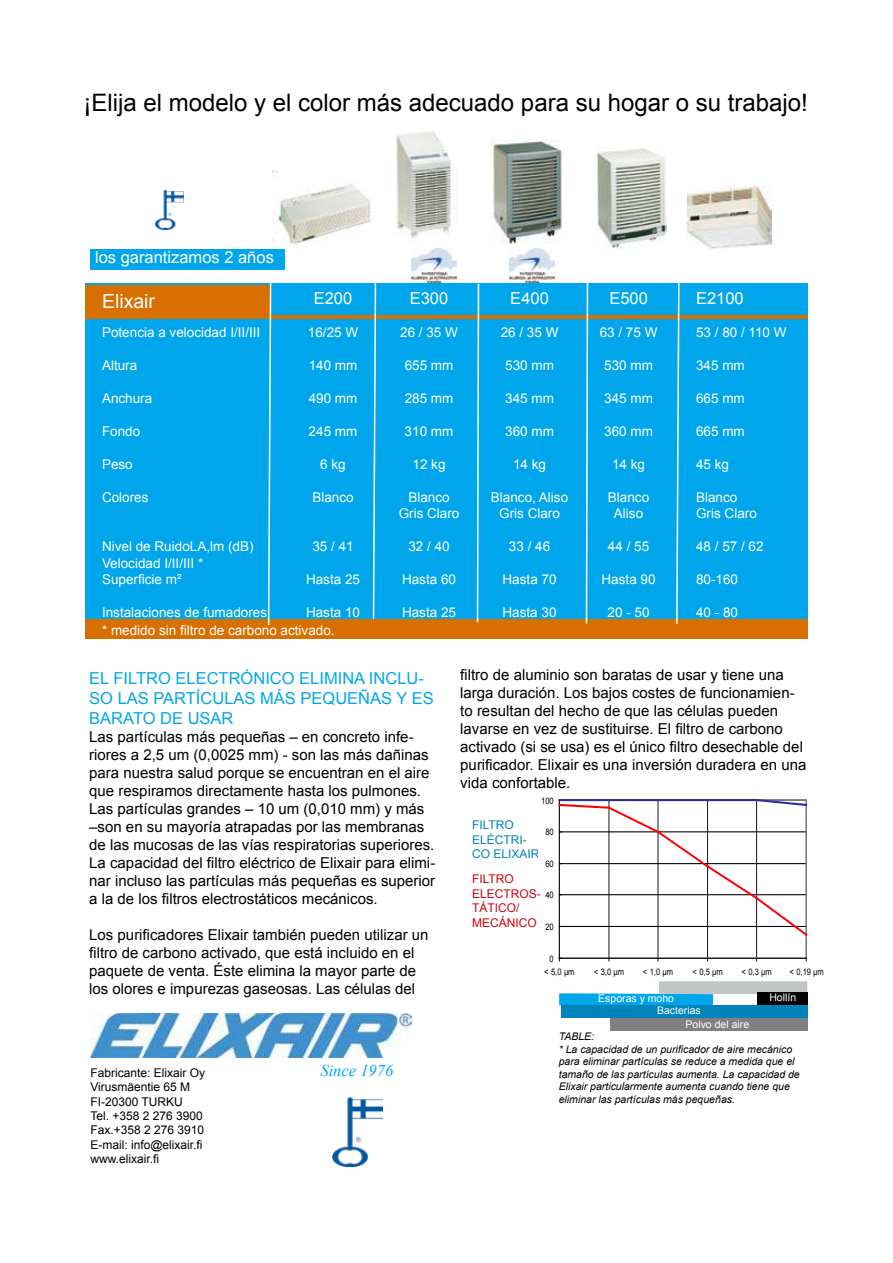
<style>
.page{position:relative;width:893px;height:1263px;background:#fff}
.page>*{position:absolute;margin:0;border:0;box-sizing:border-box;transform-origin:0 0}
.t1{font:24px "Arial";color:#000}
.t2{font:19.5px "Arial";color:#fff}
.t3{font:16.5px/19.8px "Arial";color:#00a6eb}
.t4{font:16.5px "Arial";color:#fff}
.t5{font:italic 16.5px "Times New Roman";color:#00a6eb}
.t6{font:15px/18px "Arial";color:#000}
.t7{font:13.5px/16.5px "Arial";color:#fff}
.t8{font:12px/14.4px "Arial";color:#000}
.t9{font:12px/14.4px "Arial";color:#d1010e}
.t10{font:12px/14.4px "Arial";color:#0084bb}
.t11{font:italic 10.5px/12.6px "Arial";color:#000}
.t12{font:10.5px "Arial";color:#fff}
.t13{font:9px "Arial";letter-spacing:-.02em;color:#000;scale:.85 1}
</style>
<div class="page">
<div style="left:611px;top:1018px;width:197px;height:12px;background:#817e84"></div>
<svg style="left:559px;top:993px;width:154px;height:13px;background:#09a9eb"></svg>
<div style="left:85px;top:283px;width:723px;height:341px;background:#00a6eb"></div>
<hr style="left:85px;top:315px;width:723px;height:4px;background:#d77000">
<div style="left:85px;top:619px;width:723px;height:20px;background:#d77000"></div>
<div style="left:85px;top:285px;width:184px;height:29px;background:#d77000"></div>
<svg style="left:267px;top:269px;width:5px;height:357px"></svg>
<svg style="left:372px;top:283px;width:5px;height:336px"></svg>
<svg style="left:476px;top:283px;width:4px;height:340px"></svg>
<svg style="left:585px;top:283px;width:4px;height:341px"></svg>
<svg style="left:676px;top:283px;width:4px;height:341px"></svg>
<img style="left:90px;top:1013px;width:322px;height:45px">
<img style="left:333px;top:1097px;width:50px;height:69px">
<div style="left:90px;top:249px;width:195px;height:20px;background:#00a6eb"></div>
<img style="left:155px;top:191px;width:28px;height:39px">
<div style="left:660px;top:982px;width:146px;height:11px;background:#c2c5c6"></div>
<div style="left:659px;top:981px;width:148px;height:13px;border:2px solid #c2c5c6"></div>
<div style="left:561px;top:1005px;width:247px;height:13px;background:#0084bb"></div>
<hr style="left:609px;top:800px;width:1px;height:158px;background:#000">
<hr style="left:658px;top:800px;width:1px;height:158px;background:#000">
<hr style="left:707px;top:800px;width:1px;height:158px;background:#000">
<hr style="left:756px;top:800px;width:1px;height:158px;background:#000">
<hr style="left:806px;top:800px;width:1px;height:158px;background:#818181">
<hr style="left:559px;top:957px;width:247px;height:2px;background:#818181">
<hr style="left:559px;top:800px;width:1px;height:158px;background:#000">
<hr style="left:559px;top:958px;width:247px;height:1px;background:#000">
<svg style="left:558px;top:799px;width:250px;height:139px"></svg>
<div style="left:758px;top:992px;width:50px;height:13px;background:#000"></div>
<img style="left:272px;top:171px;width:101px;height:77px">
<img style="left:491px;top:139px;width:74px;height:105px">
<img style="left:596px;top:148px;width:70px;height:100px">
<img style="left:686px;top:185px;width:85px;height:63px">
<img style="left:396px;top:131px;width:56px;height:108px">
<img style="left:411px;top:248px;width:45px;height:34px">
<img style="left:510px;top:248px;width:45px;height:34px">
<h1 class="t1" style="left:83px;top:94px;width:726px">¡Elija el modelo y el color más adecuado para su hogar o su trabajo!</h1>
<p class="t4" style="left:95px;top:247px;width:180px">los garantizamos 2 años</p>
<h2 class="t2" style="left:102px;top:293px;width:55px">Elixair</h2>
<p class="t4" style="left:314px;top:287px;width:40px">E200</p>
<p class="t4" style="left:410px;top:287px;width:40px">E300</p>
<p class="t4" style="left:510px;top:287px;width:40px">E400</p>
<p class="t4" style="left:609px;top:287px;width:40px">E500</p>
<p class="t4" style="left:696px;top:287px;width:49px">E2100</p>
<p class="t7" style="left:102px;top:324px;width:160px">Potencia a velocidad I/II/III</p>
<p class="t7" style="left:308px;top:324px;width:52px">16/25 W</p>
<p class="t7" style="left:400px;top:324px;width:59px">26 / 35 W</p>
<p class="t7" style="left:501px;top:324px;width:59px">26 / 35 W</p>
<p class="t7" style="left:600px;top:324px;width:59px">63 / 75 W</p>
<p class="t7" style="left:696px;top:324px;width:92px">53 / 80 / 110 W</p>
<p class="t7" style="left:102px;top:358px;width:37px">Altura</p>
<p class="t7" style="left:309px;top:358px;width:50px">140 mm</p>
<p class="t7" style="left:405px;top:358px;width:50px">655 mm</p>
<p class="t7" style="left:505px;top:358px;width:50px">530 mm</p>
<p class="t7" style="left:604px;top:358px;width:50px">530 mm</p>
<p class="t7" style="left:696px;top:358px;width:50px">345 mm</p>
<p class="t7" style="left:102px;top:390px;width:52px">Anchura</p>
<p class="t7" style="left:309px;top:390px;width:50px">490 mm</p>
<p class="t7" style="left:405px;top:390px;width:50px">285 mm</p>
<p class="t7" style="left:505px;top:390px;width:50px">345 mm</p>
<p class="t7" style="left:604px;top:390px;width:50px">345 mm</p>
<p class="t7" style="left:696px;top:390px;width:50px">665 mm</p>
<p class="t7" style="left:102px;top:423px;width:40px">Fondo</p>
<p class="t7" style="left:309px;top:423px;width:50px">245 mm</p>
<p class="t7" style="left:405px;top:423px;width:50px">310 mm</p>
<p class="t7" style="left:505px;top:423px;width:50px">360 mm</p>
<p class="t7" style="left:604px;top:423px;width:50px">360 mm</p>
<p class="t7" style="left:696px;top:423px;width:50px">665 mm</p>
<p class="t7" style="left:102px;top:456px;width:32px">Peso</p>
<p class="t7" style="left:320px;top:456px;width:27px">6 kg</p>
<p class="t7" style="left:412px;top:456px;width:35px">12 kg</p>
<p class="t7" style="left:513px;top:456px;width:35px">14 kg</p>
<p class="t7" style="left:612px;top:456px;width:35px">14 kg</p>
<p class="t7" style="left:696px;top:456px;width:35px">45 kg</p>
<p class="t7" style="left:102px;top:490px;width:48px">Colores</p>
<p class="t7" style="left:312px;top:490px;width:43px">Blanco</p>
<p class="t7" style="left:408px;top:490px;width:43px">Blanco</p>
<p class="t7" style="left:491px;top:490px;width:79px">Blanco, Aliso</p>
<p class="t7" style="left:608px;top:490px;width:43px">Blanco</p>
<p class="t7" style="left:696px;top:490px;width:43px">Blanco</p>
<p class="t7" style="left:399px;top:506px;width:62px">Gris Claro</p>
<p class="t7" style="left:499px;top:506px;width:62px">Gris Claro</p>
<p class="t7" style="left:614px;top:506px;width:31px">Aliso</p>
<p class="t7" style="left:696px;top:506px;width:62px">Gris Claro</p>
<p class="t7" style="left:102px;top:538px;width:153px">Nivel de RuidoLA,lm (dB)</p>
<p class="t7" style="left:312px;top:538px;width:43px">35 / 41</p>
<p class="t7" style="left:408px;top:538px;width:43px">32 / 40</p>
<p class="t7" style="left:509px;top:538px;width:43px">33 / 46</p>
<p class="t7" style="left:608px;top:538px;width:43px">44 / 55</p>
<p class="t7" style="left:696px;top:538px;width:69px">48 / 57 / 62</p>
<p class="t7" style="left:102px;top:556px;width:103px">Velocidad I/II/III *<br>Superficie m²</p>
<p class="t7" style="left:306px;top:571px;width:56px">Hasta 25</p>
<p class="t7" style="left:402px;top:571px;width:56px">Hasta 60</p>
<p class="t7" style="left:503px;top:571px;width:56px">Hasta 70</p>
<p class="t7" style="left:602px;top:571px;width:56px">Hasta 90</p>
<p class="t7" style="left:696px;top:571px;width:44px">80-160</p>
<p class="t7" style="left:102px;top:604px;width:167px">Instalaciones de fumadores</p>
<p class="t7" style="left:306px;top:604px;width:56px">Hasta 10</p>
<p class="t7" style="left:402px;top:604px;width:56px">Hasta 25</p>
<p class="t7" style="left:503px;top:604px;width:56px">Hasta 30</p>
<p class="t7" style="left:608px;top:604px;width:44px">20 - 50</p>
<p class="t7" style="left:696px;top:604px;width:44px">40 - 80</p>
<p class="t7" style="left:102px;top:622px;width:234px">* medido sin filtro de carbono activado.</p>
<p class="t3" style="left:89px;top:670px;width:346px">EL FILTRO ELECTRÓNICO ELIMINA INCLU-<br>SO LAS PARTÍCULAS MÁS PEQUEÑAS Y ES<br>BARATO DE USAR</p>
<p class="t6" style="left:89px;top:729px;width:347px">Las partículas más pequeñas – en concreto infe&shy;riores a 2,5 um (0,0025 mm) - son las más dañinas para nuestra salud porque se encuentran en el aire que respiramos directamente hasta los pulmones.<br>Las partículas grandes – 10 um (0,010 mm) y más –son en su mayoría atrapadas por las membranas de las mucosas de las vías respiratorias superiores.<br>La capacidad del filtro eléctrico de Elixair para elimi&shy;nar incluso las partículas más pequeñas es superior a la de los filtros electrostáticos mecánicos.</p>
<p class="t6" style="left:89px;top:925px;width:341px">Los purificadores Elixair también pueden utilizar un filtro de carbono activado, que está incluido en el paquete de venta. Éste elimina la mayor parte de los olores e impurezas gaseosas. Las células del</p>
<p class="t8" style="left:90px;top:1066px;width:116px">Fabricante: Elixair Oy<br>Virusmäentie 65 M<br>FI-20300 TURKU<br>Tel. +358 2 276 3900<br>Fax.+358 2 276 3910<br>E-mail: info@elixair.fi www.elixair.fi</p>
<p class="t5" style="left:320px;top:1060px;width:74px">Since 1976</p>
<p class="t6" style="left:460px;top:665px;width:348px">filtro de aluminio son baratas de usar y tiene una larga duración. Los bajos costes de funcionamien&shy;to resultan del hecho de que las células pueden lavarse en vez de sustituirse. El filtro de carbono activado (si se usa) es el único filtro desechable del purificador. Elixair es una inversión duradera en una vida confortable.</p>
<p class="t13" style="left:541px;top:797px;width:16px">100</p>
<p class="t10" style="left:472px;top:819px;width:69px">FILTRO<br>ELÉCTRI-<br>CO ELIXAIR</p>
<p class="t13" style="left:545px;top:829px;width:11px">80</p>
<p class="t13" style="left:545px;top:860px;width:11px">60</p>
<p class="t9" style="left:472px;top:873px;width:70px">FILTRO<br>ELECTROS-<br>TÁTICO/<br>MECÁNICO</p>
<p class="t13" style="left:545px;top:892px;width:11px">40</p>
<p class="t13" style="left:545px;top:921px;width:11px">20</p>
<p class="t13" style="left:549px;top:955px;width:6px">0</p>
<p class="t13" style="left:544px;top:968px;width:37px">&lt; 5,0 µm</p>
<p class="t13" style="left:594px;top:968px;width:37px">&lt; 3,0 µm</p>
<p class="t13" style="left:643px;top:968px;width:37px">&lt; 1,0 µm</p>
<p class="t13" style="left:692px;top:968px;width:37px">&lt; 0,5 µm</p>
<p class="t13" style="left:741px;top:968px;width:37px">&lt; 0,3 µm</p>
<p class="t13" style="left:789px;top:968px;width:42px">&lt; 0,19 µm</p>
<p class="t12" style="left:598px;top:995px;width:77px">Esporas y moho</p>
<p class="t12" style="left:769px;top:993px;width:28px">Hollín</p>
<p class="t12" style="left:657px;top:1006px;width:45px">Bacterias</p>
<p class="t12" style="left:685px;top:1020px;width:65px">Polvo del aire</p>
<p class="t11" style="left:559px;top:1031px;width:243px">TABLE:<br>* La capacidad de un purificador de aire mecánico para eliminar partículas se reduce a medida que el tamaño de las partículas aumenta. La capacidad de Elixair particularmente aumenta cuando tiene que eliminar las partículas más pequeñas.</p>
</div>
